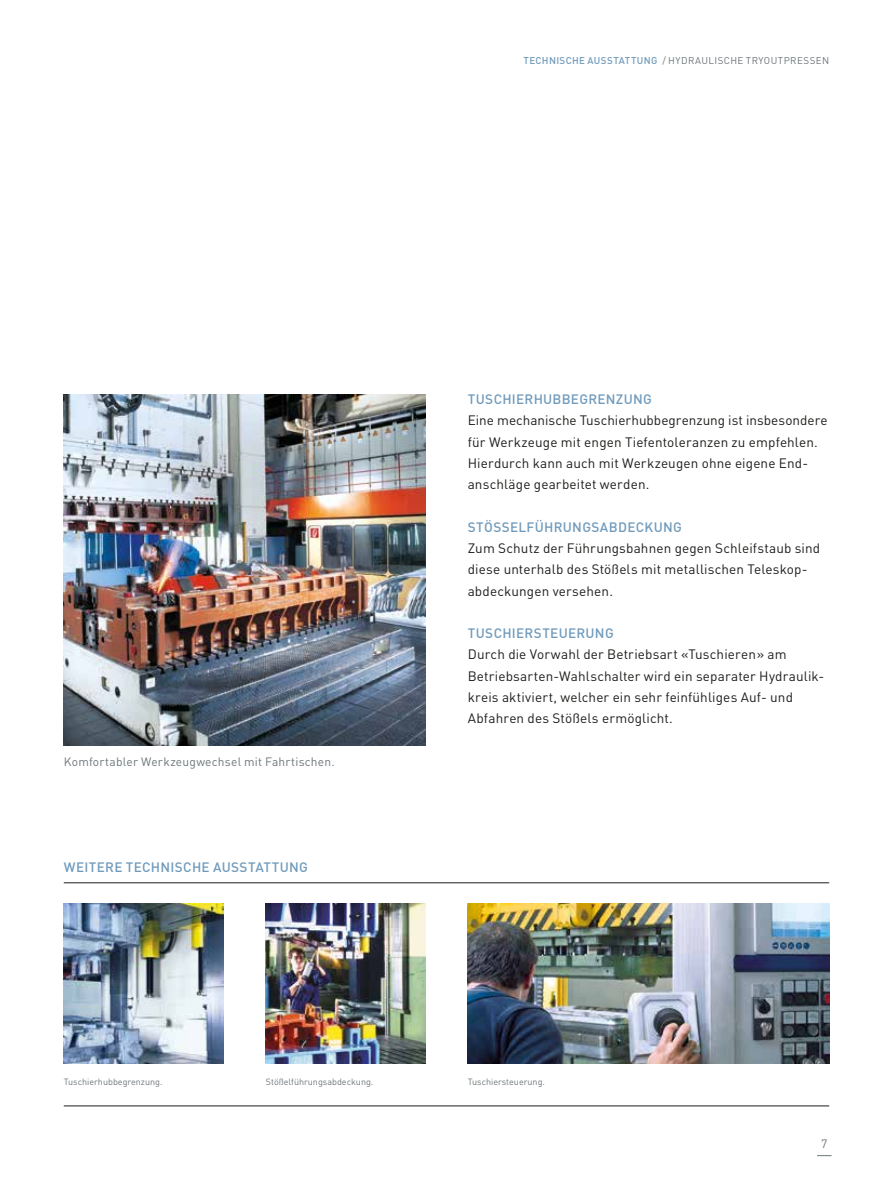
<style>
.page{position:relative;width:893px;height:1191px;background:#fff}
.page>*{position:absolute;margin:0;border:0;box-sizing:border-box;transform-origin:0 0}
.t1{font:13.5px/21.3px "DIN Pro";letter-spacing:.01em;color:#1d1d1b}
.t2{font:500 13.5px "DIN Pro";letter-spacing:.02em;color:#709bbc}
.t3{font:12px "DIN Pro";letter-spacing:.015em;color:#6d767a}
.t4{font:9.75px "DIN Pro";letter-spacing:.045em;color:#6d767a}
.t5{font:9px "DIN Pro";color:#6d767a}
.s1{font-weight:500;color:#709bbc}
</style>
<div class="page">
<svg style="left:817px;top:1155px;width:14px;height:1px"></svg>
<hr style="left:64px;top:1105px;width:765px;height:1px;background:#1d1d1b">
<hr style="left:64px;top:882px;width:765px;height:1px;background:#1d1d1b">
<img style="left:64px;top:904px;width:159px;height:159px">
<img style="left:266px;top:904px;width:159px;height:159px">
<img style="left:468px;top:904px;width:361px;height:159px">
<img style="left:64px;top:394px;width:361px;height:351px">
<p class="t4" style="left:523px;top:53px;width:307px"><span class="s1">TECHNISCHE AUSSTATTUNG</span> / HYDRAULISCHE TRYOUTPRESSEN</p>
<p class="t3" style="left:64px;top:752px;width:272px">Komfortabler Werkzeugwechsel mit Fahrtischen.</p>
<p class="t2" style="left:64px;top:856px;width:246px">WEITERE TECHNISCHE AUSSTATTUNG</p>
<p class="t2" style="left:468px;top:388px;width:186px">TUSCHIERHUBBEGRENZUNG</p>
<p class="t1" style="left:468px;top:408px;width:361px">Eine mechanische Tuschierhubbegrenzung ist insbesondere für Werkzeuge mit engen Tiefentoleranzen zu empfehlen.<br>Hierdurch kann auch mit Werkzeugen ohne eigene End&shy;anschläge gearbeitet werden.</p>
<p class="t2" style="left:468px;top:516px;width:216px">STÖSSELFÜHRUNGSABDECKUNG</p>
<p class="t1" style="left:468px;top:536px;width:354px">Zum Schutz der Führungsbahnen gegen Schleifstaub sind diese unterhalb des Stößels mit metallischen Teleskop&shy;abdeckungen versehen.</p>
<p class="t2" style="left:468px;top:622px;width:147px">TUSCHIERSTEUERUNG</p>
<p class="t1" style="left:468px;top:642px;width:358px">Durch die Vorwahl der Betriebsart «Tuschieren» am Betriebsarten-Wahlschalter wird ein separater Hydraulik&shy;kreis aktiviert, welcher ein sehr feinfühliges Auf- und Abfahren des Stößels ermöglicht.</p>
<p class="t5" style="left:64px;top:1074px;width:100px">Tuschierhubbegrenzung.</p>
<p class="t5" style="left:266px;top:1074px;width:109px">Stößelführungsabdeckung.</p>
<p class="t5" style="left:468px;top:1074px;width:79px">Tuschiersteuerung.</p>
<p class="t3" style="left:821px;top:1134px;width:8px">7</p>
</div>
